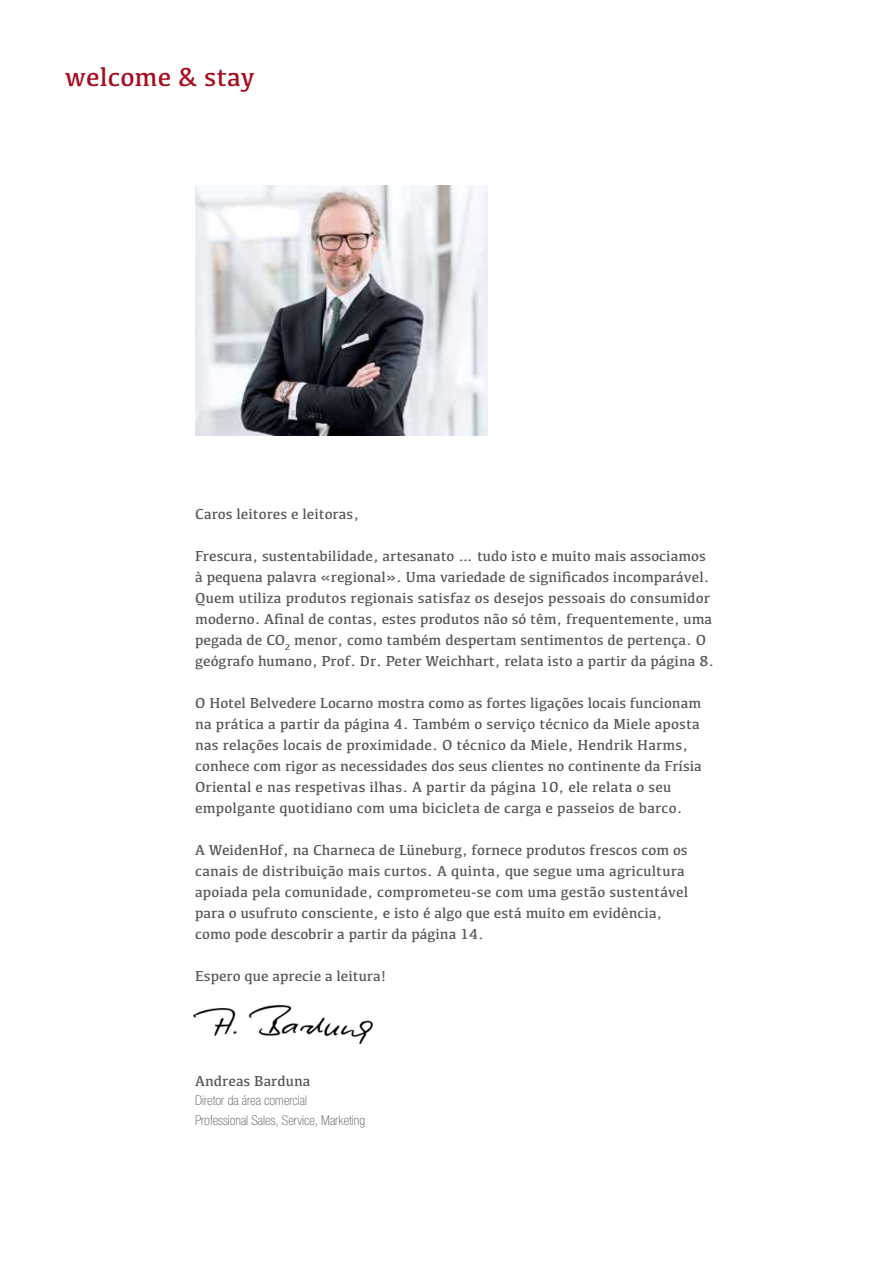
<style>
.page{position:relative;width:893px;height:1263px;background:#fff}
.page>*{position:absolute;margin:0;border:0;box-sizing:border-box;transform-origin:0 0}
.t1{font:27px "Kefa";color:#a60d1f}
.t2{font:15px/21px "Kefa";color:#575756}
.t3{font:100 condensed 13.5px/19.5px "Helvetica Neue LTW1 G";color:#575756}
</style>
<div class="page">
<img style="left:195px;top:186px;width:293px;height:249px">
<img style="left:193px;top:1005px;width:181px;height:40px">
<h1 class="t1" style="left:65px;top:60px;width:191px">welcome &amp; stay</h1>
<p class="t2" style="left:195px;top:503px;width:165px">Caros leitores e leitoras,</p>
<p class="t2" style="left:195px;top:545px;width:520px">Frescura, sustentabilidade, artesanato … tudo isto e muito mais associamos à pequena palavra «regional». Uma variedade de significados incomparável.<br>Quem utiliza produtos regionais satisfaz os desejos pessoais do consumidor moderno. Afinal de contas, estes produtos não só têm, frequentemente, uma pegada de CO<sub>2</sub> menor, como também despertam sentimentos de pertença. O geógrafo humano, Prof. Dr. Peter Weichhart, relata isto a partir da página 8.</p>
<p class="t2" style="left:195px;top:692px;width:508px">O Hotel Belvedere Locarno mostra como as fortes ligações locais funcionam na prática a partir da página 4. Também o serviço técnico da Miele aposta nas relações locais de proximidade. O técnico da Miele, Hendrik Harms, conhece com rigor as necessidades dos seus clientes no continente da Frísia Oriental e nas respetivas ilhas. A partir da página 10, ele relata o seu empolgante quotidiano com uma bicicleta de carga e passeios de barco.</p>
<p class="t2" style="left:195px;top:839px;width:495px">A WeidenHof, na Charneca de Lüneburg, fornece produtos frescos com os canais de distribuição mais curtos. A quinta, que segue uma agricultura apoiada pela comunidade, comprometeu-se com uma gestão sustentável para o usufruto consciente, e isto é algo que está muito em evidência, como pode descobrir a partir da página 14.</p>
<p class="t2" style="left:195px;top:965px;width:192px">Espero que aprecie a leitura!</p>
<p class="t2" style="left:195px;top:1070px;width:117px">Andreas Barduna</p>
<p class="t3" style="left:195px;top:1091px;width:172px">Diretor da área comercial<br>Professional Sales, Service, Marketing</p>
</div>
